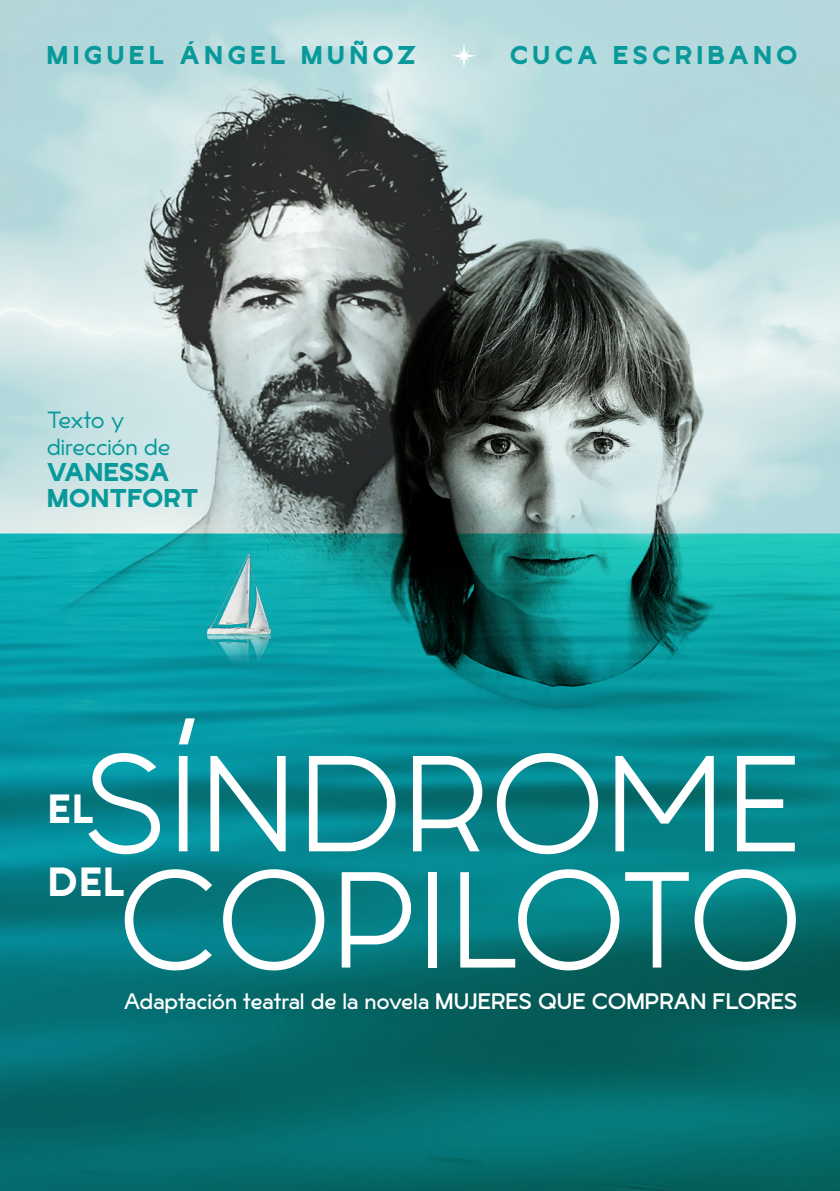
<style>
.page{position:relative;width:840px;height:1191px;background:#fff}
.page>*{position:absolute;margin:0;border:0;box-sizing:border-box;transform-origin:0 0}
.t1{font:115.6px "Fashion Fetish";color:#fff}
.t2{font:800 34.6px "Fashion Fetish";color:#fff}
.t3{font:700 24px "Lucifer Sans Semi Exp";letter-spacing:.175em;color:#08999a}
.t4{font:700 24px/26px "Lucifer Sans Semi Exp";color:#08999a}
.t5{font:300 21.8px/26px "Lucifer Sans Semi Exp";letter-spacing:-.01em;color:#08999a}
.t6{font:21px "Lucifer Sans Semi Exp";letter-spacing:-.01em;color:#fff}
.s1{font-weight:500}
</style>
<div class="page">
<img style="left:0;top:0;width:839px;height:1191px">
<img style="left:179px;top:525px;width:112px;height:177px">
<svg style="left:451px;top:43px;width:25px;height:25px"></svg>
<p class="t3" style="left:46px;top:34px;width:371px">MIGUEL ÁNGEL MUÑOZ</p>
<p class="t3" style="left:509px;top:34px;width:289px">CUCA ESCRIBANO</p>
<p class="t5" style="left:47px;top:406px;width:125px">Texto y dirección de</p>
<p class="t4" style="left:47px;top:457px;width:153px">VANESSA<br>MONTFORT</p>
<h1 class="t1" style="left:83px;top:712px;width:718px">SÍNDROME</h1>
<h2 class="t2" style="left:47px;top:853px;width:79px">DEL</h2>
<h1 class="t1" style="left:119px;top:829px;width:683px">COPILOTO</h1>
<h2 class="t2" style="left:47px;top:781px;width:48px">EL</h2>
<p class="t6" style="left:124px;top:984px;width:674px">Adaptación teatral de la novela <span class="s1">MUJERES QUE COMPRAN FLORES</span></p>
</div>
